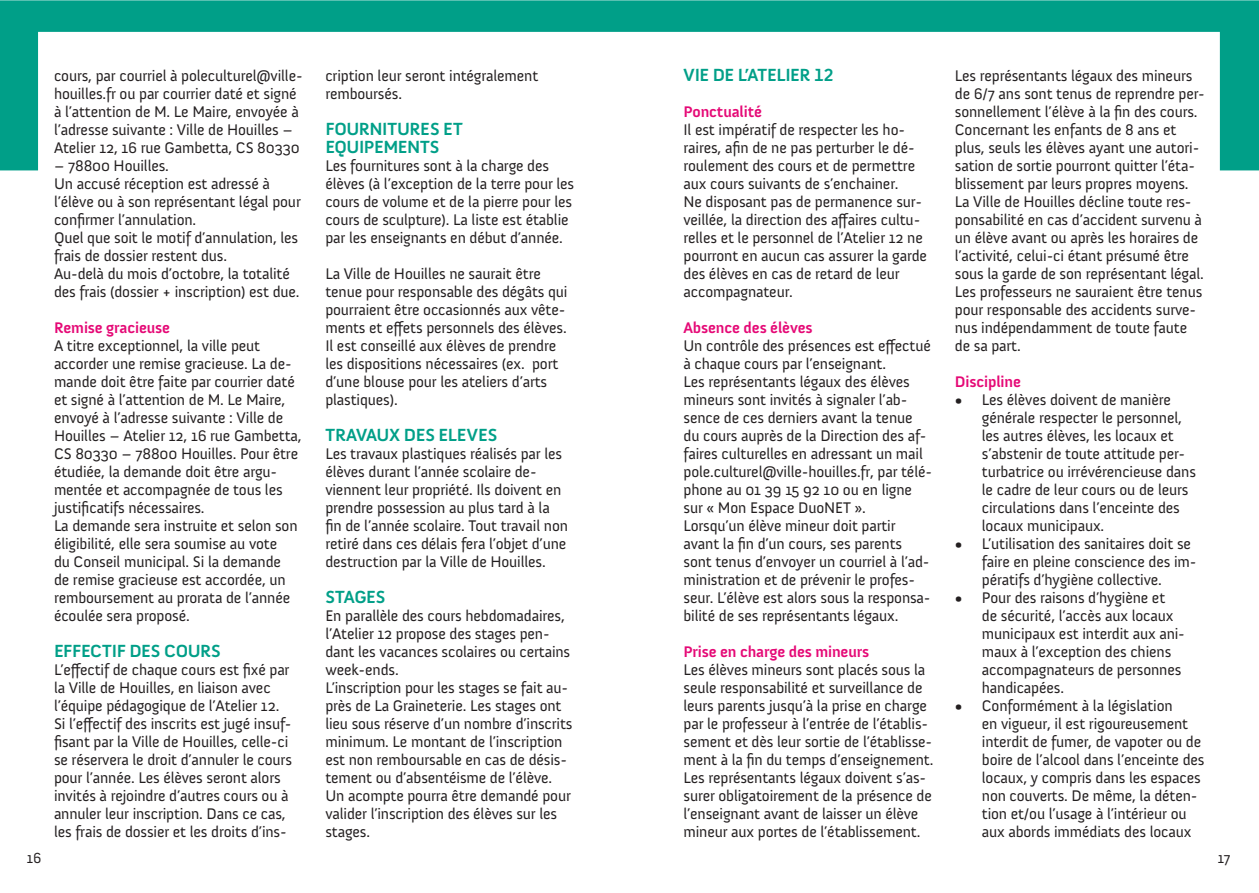
<style>
.page{position:relative;width:1259px;height:893px;background:#fff}
.page>*{position:absolute;margin:0;border:0;box-sizing:border-box;transform-origin:0 0}
.t1{font:700 18px/18px "Anivers";letter-spacing:-.02em;color:#009f88}
.t2{font:15.75px/18px "Anivers";letter-spacing:-.01em;color:#231f20}
.t3{font:700 15.75px "Anivers";letter-spacing:-.01em;color:#e50976}
.t4{font:15px "Anivers";color:#231f20}
</style>
<div class="page">
<div style="left:0;top:0;width:1259px;height:170px;background:#009f88"></div>
<div style="left:38px;top:32px;width:1181px;height:189px;background:#fff"></div>
<p class="t2" style="left:54px;top:67px;width:250px">cours, par courriel à poleculturel@ville&shy;houilles.fr ou par courrier daté et signé à l’attention de M. Le Maire, envoyée à l’adresse suivante : Ville de Houilles – Atelier 12, 16 rue Gambetta, CS 80330</p>
<p class="t2" style="left:54px;top:157px;width:248px">– 78800 Houilles.<br>Un accusé réception est adressé à l’élève ou à son représentant légal pour confirmer l’annulation.<br>Quel que soit le motif d’annulation, les frais de dossier restent dus.<br>Au-delà du mois d’octobre, la totalité des frais (dossier + inscription) est due.</p>
<p class="t3" style="left:54px;top:319px;width:118px">Remise gracieuse</p>
<p class="t2" style="left:54px;top:337px;width:249px">A titre exceptionnel, la ville peut accorder une remise gracieuse. La de&shy;mande doit être faite par courrier daté et signé à l’attention de M. Le Maire, envoyé à l’adresse suivante : Ville de Houilles – Atelier 12, 16 rue Gambetta, CS 80330 – 78800 Houilles. Pour être étudiée, la demande doit être argu&shy;mentée et accompagnée de tous les justificatifs nécessaires.<br>La demande sera instruite et selon son éligibilité, elle sera soumise au vote<br>du Conseil municipal. Si la demande<br>de remise gracieuse est accordée, un remboursement au prorata de l’année écoulée sera proposé.</p>
<p class="t1" style="left:54px;top:642px;width:168px">EFFECTIF DES COURS</p>
<p class="t2" style="left:54px;top:661px;width:239px">L’effectif de chaque cours est fixé par la Ville de Houilles, en liaison avec l’équipe pédagogique de l’Atelier 12.<br>Si l’effectif des inscrits est jugé insuf&shy;fisant par la Ville de Houilles, celle-ci se réservera le droit d’annuler le cours pour l’année. Les élèves seront alors invités à rejoindre d’autres cours ou à annuler leur inscription. Dans ce cas, les frais de dossier et les droits d’ins-</p>
<p class="t2" style="left:325px;top:67px;width:214px">cription leur seront intégralement remboursés.</p>
<p class="t1" style="left:325px;top:120px;width:139px">FOURNITURES ET<br>EQUIPEMENTS</p>
<p class="t2" style="left:325px;top:157px;width:250px">Les fournitures sont à la charge des élèves (à l’exception de la terre pour les cours de volume et de la pierre pour les cours de sculpture). La liste est établie par les enseignants en début d’année.</p>
<p class="t2" style="left:325px;top:265px;width:244px">La Ville de Houilles ne saurait être tenue pour responsable des dégâts qui pourraient être occasionnés aux vête&shy;ments et effets personnels des élèves.<br>Il est conseillé aux élèves de prendre les dispositions nécessaires (ex. port d’une blouse pour les ateliers d’arts plastiques).</p>
<p class="t1" style="left:325px;top:426px;width:173px">TRAVAUX DES ELEVES</p>
<p class="t2" style="left:325px;top:445px;width:244px">Les travaux plastiques réalisés par les élèves durant l’année scolaire de&shy;viennent leur propriété. Ils doivent en prendre possession au plus tard à la fin de l’année scolaire. Tout travail non retiré dans ces délais fera l’objet d’une destruction par la Ville de Houilles.</p>
<p class="t1" style="left:325px;top:588px;width:62px">STAGES</p>
<p class="t2" style="left:325px;top:607px;width:249px">En parallèle des cours hebdomadaires, l’Atelier 12 propose des stages pen&shy;dant les vacances scolaires ou certains week-ends.<br>L’inscription pour les stages se fait au&shy;près de La Graineterie. Les stages ont lieu sous réserve d’un nombre d’inscrits minimum. Le montant de l’inscription est non remboursable en cas de désis&shy;tement ou d’absentéisme de l’élève.<br>Un acompte pourra être demandé pour valider l’inscription des élèves sur les stages.</p>
<p class="t1" style="left:683px;top:66px;width:152px">VIE DE L’ATELIER 12</p>
<p class="t3" style="left:683px;top:103px;width:80px">Ponctualité</p>
<p class="t2" style="left:683px;top:121px;width:245px">Il est impératif de respecter les ho&shy;raires, afin de ne pas perturber le dé&shy;roulement des cours et de permettre aux cours suivants de s’enchainer.<br>Ne disposant pas de permanence sur&shy;veillée, la direction des affaires cultu&shy;relles et le personnel de l’Atelier 12 ne pourront en aucun cas assurer la garde des élèves en cas de retard de leur accompagnateur.</p>
<p class="t3" style="left:683px;top:319px;width:131px">Absence des élèves</p>
<p class="t2" style="left:683px;top:337px;width:250px">Un contrôle des présences est effectué à chaque cours par l’enseignant.<br>Les représentants légaux des élèves mineurs sont invités à signaler l’ab&shy;sence de ces derniers avant la tenue du cours auprès de la Direction des af&shy;faires culturelles en adressant un mail pole.culturel@ville-houilles.fr, par télé&shy;phone au 01 39 15 92 10 ou en ligne sur « Mon Espace DuoNET ».<br>Lorsqu’un élève mineur doit partir avant la fin d’un cours, ses parents sont tenus d’envoyer un courriel à l’ad&shy;ministration et de prévenir le profes&shy;seur. L’élève est alors sous la responsa&shy;bilité de ses représentants légaux.</p>
<p class="t3" style="left:683px;top:643px;width:187px">Prise en charge des mineurs</p>
<p class="t2" style="left:683px;top:661px;width:252px">Les élèves mineurs sont placés sous la seule responsabilité et surveillance de leurs parents jusqu’à la prise en charge par le professeur à l’entrée de l’établis&shy;sement et dès leur sortie de l’établisse&shy;ment à la fin du temps d’enseignement.<br>Les représentants légaux doivent s’as&shy;surer obligatoirement de la présence de l’enseignant avant de laisser un élève mineur aux portes de l’établissement.</p>
<p class="t2" style="left:955px;top:67px;width:251px">Les représentants légaux des mineurs de 6/7 ans sont tenus de reprendre per&shy;sonnellement l’élève à la fin des cours.<br>Concernant les enfants de 8 ans et plus, seuls les élèves ayant une autori&shy;sation de sortie pourront quitter l’éta&shy;blissement par leurs propres moyens.<br>La Ville de Houilles décline toute res&shy;ponsabilité en cas d’accident survenu à un élève avant ou après les horaires de l’activité, celui-ci étant présumé être sous la garde de son représentant légal.<br>Les professeurs ne sauraient être tenus pour responsable des accidents surve&shy;nus indépendamment de toute faute de sa part.</p>
<p class="t3" style="left:955px;top:373px;width:68px">Discipline</p>
<p class="t2" style="left:982px;top:391px;width:216px;text-indent:-27px">• Les élèves doivent de manière générale respecter le personnel, les autres élèves, les locaux et s’abstenir de toute attitude per&shy;turbatrice ou irrévérencieuse dans le cadre de leur cours ou de leurs circulations dans l’enceinte des locaux municipaux.</p>
<p class="t2" style="left:982px;top:535px;width:216px;text-indent:-27px">• L’utilisation des sanitaires doit se faire en pleine conscience des im&shy;pératifs d’hygiène collective.</p>
<p class="t2" style="left:982px;top:589px;width:205px;text-indent:-27px">• Pour des raisons d’hygiène et<br>de sécurité, l’accès aux locaux municipaux est interdit aux ani&shy;maux à l’exception des chiens accompagnateurs de personnes handicapées.</p>
<p class="t2" style="left:982px;top:697px;width:224px;text-indent:-27px">• Conformément à la législation<br>en vigueur, il est rigoureusement interdit de fumer, de vapoter ou de boire de l’alcool dans l’enceinte des locaux, y compris dans les espaces non couverts. De même, la déten&shy;tion et/ou l’usage à l’intérieur ou aux abords immédiats des locaux</p>
<p class="t4" style="left:27px;top:850px;width:16px">16</p>
<p class="t4" style="left:1217px;top:850px;width:14px">17</p>
</div>
